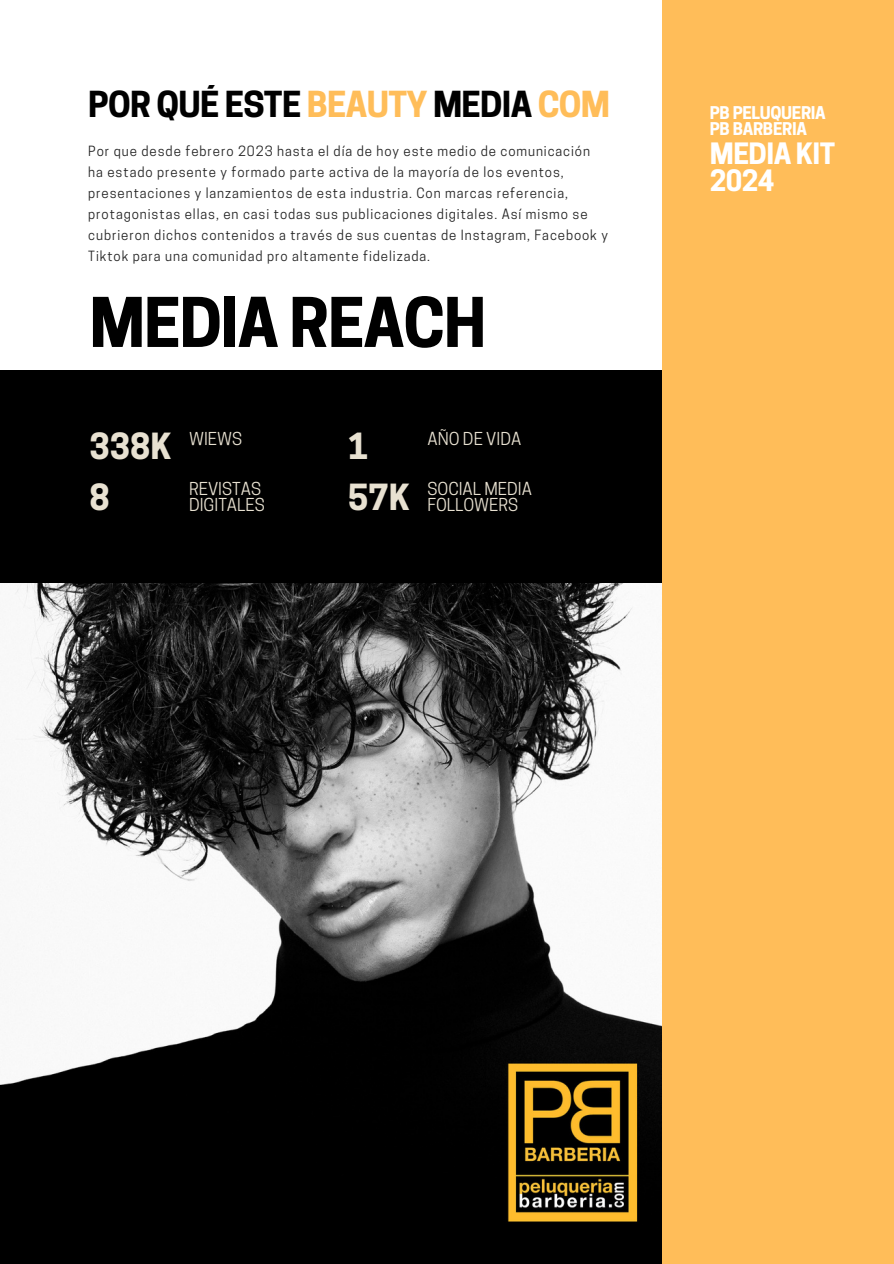
<style>
.page{position:relative;width:894px;height:1264px;background:#fff}
.page>*{position:absolute;margin:0;border:0;box-sizing:border-box;transform-origin:0 0}
.t1{font:700 64.2px "Cooper Hewitt";letter-spacing:-.02em;color:#000}
.t2{font:700 33.75px/50.6px "Cooper Hewitt";color:#e8e1d1}
.t3{font:700 33.6px "Cooper Hewitt";letter-spacing:-.02em;color:#000}
.t4{font:700 27.6px/26.8px "Cooper Hewitt";letter-spacing:-.02em;color:#fff}
.t5{font:16.8px/15.8px "Cooper Hewitt";color:#e8e1d1}
.t6{font:700 16.5px/15.8px "Cooper Hewitt";letter-spacing:-.02em;color:#fff}
.t7{font:13.2px/21px "Cooper Hewitt";letter-spacing:.07em;color:#222}
.s1{color:#ffbd59}
</style>
<div class="page">
<div style="left:0;top:370px;width:677px;height:213px;background:#000"></div>
<img style="left:0;top:583px;width:662px;height:680px">
<div style="left:662px;top:0;width:231px;height:1263px;background:#ffbd59"></div>
<h3 class="t3" style="left:88px;top:91px;width:523px">POR QUÉ ESTE <span class="s1">BEAUTY</span> MEDIA <span class="s1">COM</span></h3>
<p class="t7" style="left:88px;top:142px;width:521px">Por que desde febrero 2023 hasta el día de hoy este medio de comunicación ha estado presente y formado parte activa de la mayoría de los eventos, presentaciones y lanzamientos de esta industria. Con marcas referencia, protagonistas ellas, en casi todas sus publicaciones digitales. Así mismo se cubrieron dichos contenidos a través de sus cuentas de Instagram, Facebook y Tiktok para una comunidad pro altamente fidelizada.</p>
<h1 class="t1" style="left:89px;top:299px;width:398px">MEDIA REACH</h1>
<p class="t5" style="left:189px;top:433px;width:55px">WIEWS</p>
<p class="t5" style="left:189px;top:483px;width:77px">REVISTAS<br>DIGITALES</p>
<h2 class="t2" style="left:89px;top:425px;width:84px">338K<br>8</h2>
<h2 class="t2" style="left:348px;top:425px;width:63px">1<br>57K</h2>
<p class="t5" style="left:427px;top:433px;width:95px">AÑO DE VIDA</p>
<p class="t5" style="left:427px;top:483px;width:106px">SOCIAL MEDIA<br>FOLLOWERS</p>
<p class="t6" style="left:709px;top:107px;width:117px">PB PELUQUERIA<br>PB BARBERIA</p>
<h3 class="t4" style="left:709px;top:143px;width:127px">MEDIA KIT<br>2024</h3>
</div>
